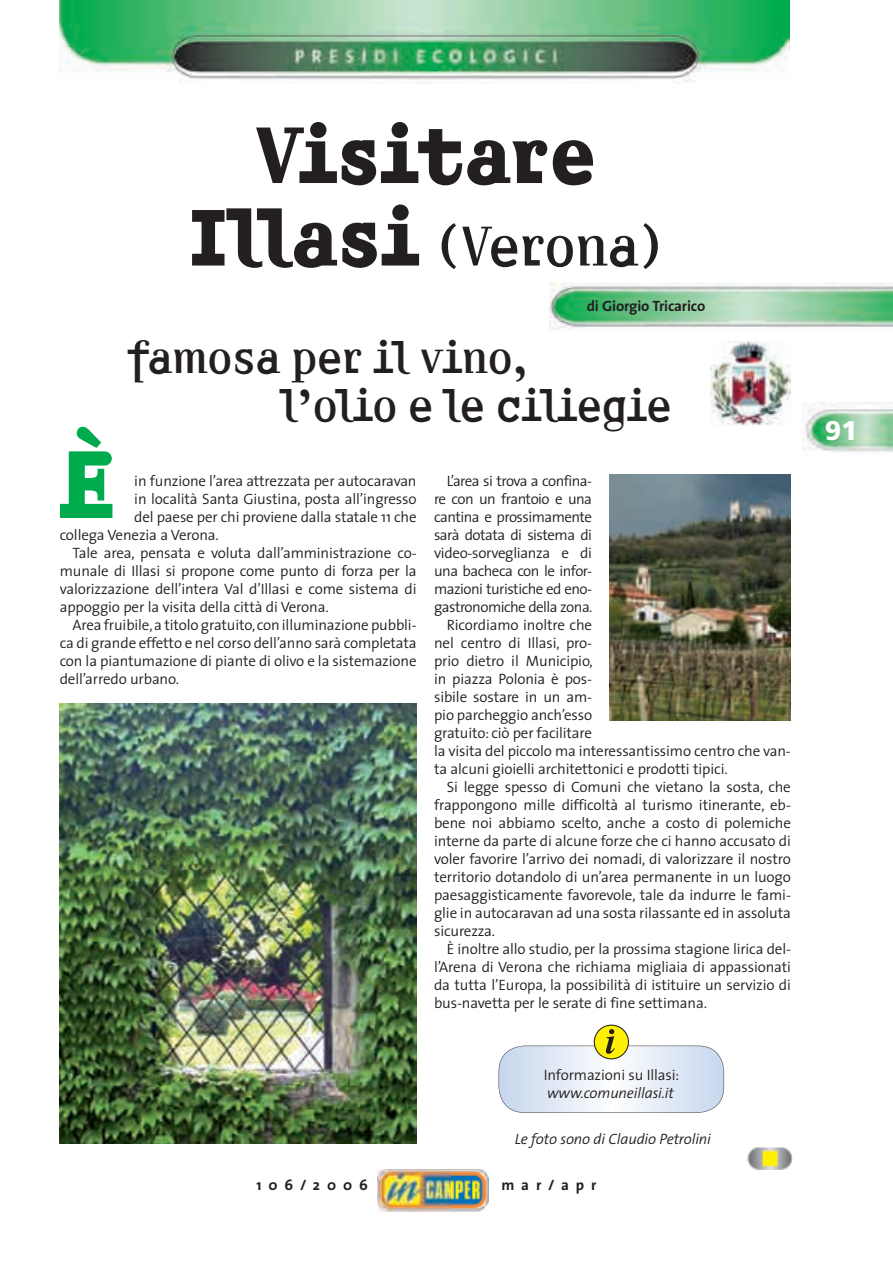
<style>
.page{position:relative;width:893px;height:1263px;background:#fff}
.page>*{position:absolute;margin:0;border:0;box-sizing:border-box;transform-origin:0 0}
.t1{font:700 90px "Amplifier";color:#00ab4d}
.t2{font:700 75px "Amplifier";letter-spacing:-.01em;color:#231f20}
.t3{font:300 52.5px "Amplifier";letter-spacing:-.01em;color:#231f20}
.t4{font:300 42px/48px "Amplifier";letter-spacing:-.01em;color:#231f20}
.t5{font:900 27px "Frutiger";color:#fff}
.t6{font:300 15px "The Sans";letter-spacing:-.01em;color:#231f20}
.t7{font:300 15px "The Sans";letter-spacing:-.035em;color:#231f20}
.t8{font:italic 300 15px "The Sans";letter-spacing:-.01em;color:#231f20}
.t9{font:700 15px "The Sans";letter-spacing:-.01em;color:#231f20}
.s1{font-weight:700;font-size:75px}
</style>
<div class="page">
<img style="left:378px;top:1169px;width:110px;height:43px">
<img style="left:60px;top:0;width:729px;height:84px">
<img style="left:802px;top:403px;width:91px;height:49px">
<img style="left:549px;top:283px;width:344px;height:47px">
<img style="left:747px;top:1147px;width:45px;height:22px">
<img style="left:60px;top:704px;width:356px;height:440px">
<img style="left:609px;top:475px;width:182px;height:246px">
<img style="left:711px;top:342px;width:80px;height:84px">
<svg style="left:499px;top:1025px;width:225px;height:88px"></svg>
<h2 class="t2" style="left:254px;top:106px;width:344px">Visitare</h2>
<h3 class="t3" style="left:189px;top:211px;width:474px"><span class="s1">Illasi</span> (Verona)</h3>
<p class="t9" style="left:587px;top:293px;width:120px">di Giorgio Tricarico</p>
<h3 class="t4" style="left:281px;top:333px;width:392px;text-indent:-153px">famosa per il vino,<br>l’olio e le ciliegie</h3>
<h1 class="t1" style="left:58px;top:425px;width:59px">È</h1>
<p class="t6" style="left:134px;top:469px;width:284px">in funzione l’area attrezzata per autocaravan</p>
<p class="t6" style="left:134px;top:487px;width:284px">in località Santa Giustina, posta all’ingresso</p>
<p class="t6" style="left:134px;top:505px;width:284px">del paese per chi proviene dalla statale 11 che</p>
<p class="t6" style="left:60px;top:523px;width:161px">collega Venezia a Verona.</p>
<p class="t6" style="left:72px;top:541px;width:346px">Tale area, pensata e voluta dall’amministrazione co-</p>
<p class="t6" style="left:60px;top:559px;width:358px">munale di Illasi si propone come punto di forza per la</p>
<p class="t6" style="left:60px;top:577px;width:358px">valorizzazione dell’intera Val d’Illasi e come sistema di</p>
<p class="t6" style="left:60px;top:595px;width:270px">appoggio per la visita della città di Verona.</p>
<p class="t6" style="left:72px;top:613px;width:346px">Area fruibile, a titolo gratuito, con illuminazione pubbli-</p>
<p class="t6" style="left:60px;top:631px;width:358px">ca di grande effetto e nel corso dell’anno sarà completata</p>
<p class="t6" style="left:60px;top:649px;width:358px">con la piantumazione di piante di olivo e la sistemazione</p>
<p class="t6" style="left:60px;top:667px;width:121px">dell’arredo urbano.</p>
<p class="t7" style="left:447px;top:469px;width:147px">L’area si trova a confina-</p>
<p class="t7" style="left:434px;top:487px;width:160px">re con un frantoio e una</p>
<p class="t7" style="left:434px;top:505px;width:160px">cantina e prossimamente</p>
<p class="t7" style="left:434px;top:523px;width:160px">sarà dotata di sistema di</p>
<p class="t6" style="left:434px;top:541px;width:159px">video-sorveglianza e di</p>
<p class="t7" style="left:434px;top:559px;width:160px">una bacheca con le infor-</p>
<p class="t7" style="left:434px;top:577px;width:160px">mazioni turistiche ed eno-</p>
<p class="t7" style="left:434px;top:595px;width:160px">gastronomiche della zona.</p>
<p class="t6" style="left:447px;top:613px;width:147px">Ricordiamo inoltre che</p>
<p class="t6" style="left:434px;top:631px;width:160px">nel centro di Illasi, pro-</p>
<p class="t6" style="left:434px;top:649px;width:160px">prio dietro il Municipio,</p>
<p class="t6" style="left:434px;top:667px;width:160px">in piazza Polonia è pos-</p>
<p class="t6" style="left:434px;top:685px;width:160px">sibile sostare in un am-</p>
<p class="t6" style="left:434px;top:703px;width:160px">pio parcheggio anch’esso</p>
<p class="t6" style="left:434px;top:721px;width:160px">gratuito: ciò per facilitare</p>
<p class="t6" style="left:434px;top:739px;width:358px">la visita del piccolo ma interessantissimo centro che van-</p>
<p class="t6" style="left:434px;top:757px;width:295px">ta alcuni gioielli architettonici e prodotti tipici.</p>
<p class="t6" style="left:447px;top:775px;width:346px">Si legge spesso di Comuni che vietano la sosta, che</p>
<p class="t6" style="left:434px;top:793px;width:358px">frappongono mille difficoltà al turismo itinerante, eb-</p>
<p class="t6" style="left:434px;top:811px;width:358px">bene noi abbiamo scelto, anche a costo di polemiche</p>
<p class="t6" style="left:434px;top:829px;width:358px">interne da parte di alcune forze che ci hanno accusato di</p>
<p class="t6" style="left:434px;top:847px;width:358px">voler favorire l’arrivo dei nomadi, di valorizzare il nostro</p>
<p class="t6" style="left:434px;top:865px;width:358px">territorio dotandolo di un’area permanente in un luogo</p>
<p class="t6" style="left:434px;top:883px;width:358px">paesaggisticamente favorevole, tale da indurre le fami-</p>
<p class="t6" style="left:434px;top:901px;width:358px">glie in autocaravan ad una sosta rilassante ed in assoluta</p>
<p class="t6" style="left:434px;top:919px;width:63px">sicurezza.</p>
<p class="t6" style="left:447px;top:937px;width:346px">È inoltre allo studio, per la prossima stagione lirica del-</p>
<p class="t6" style="left:434px;top:955px;width:358px">l’Arena di Verona che richiama migliaia di appassionati</p>
<p class="t6" style="left:434px;top:973px;width:358px">da tutta l’Europa, la possibilità di istituire un servizio di</p>
<p class="t6" style="left:434px;top:991px;width:274px">bus-navetta per le serate di fine settimana.</p>
<p class="t6" style="left:544px;top:1063px;width:137px">Informazioni su Illasi:</p>
<p class="t8" style="left:547px;top:1081px;width:128px">www.comuneillasi.it</p>
<p class="t8" style="left:515px;top:1126px;width:198px">Le foto sono di Claudio Petrolini</p>
<p class="t9" style="left:256px;top:1172px;width:113px">106/2006</p>
<p class="t9" style="left:501px;top:1172px;width:96px">mar/apr</p>
<h3 class="t5" style="left:825px;top:414px;width:35px">91</h3>
</div>
